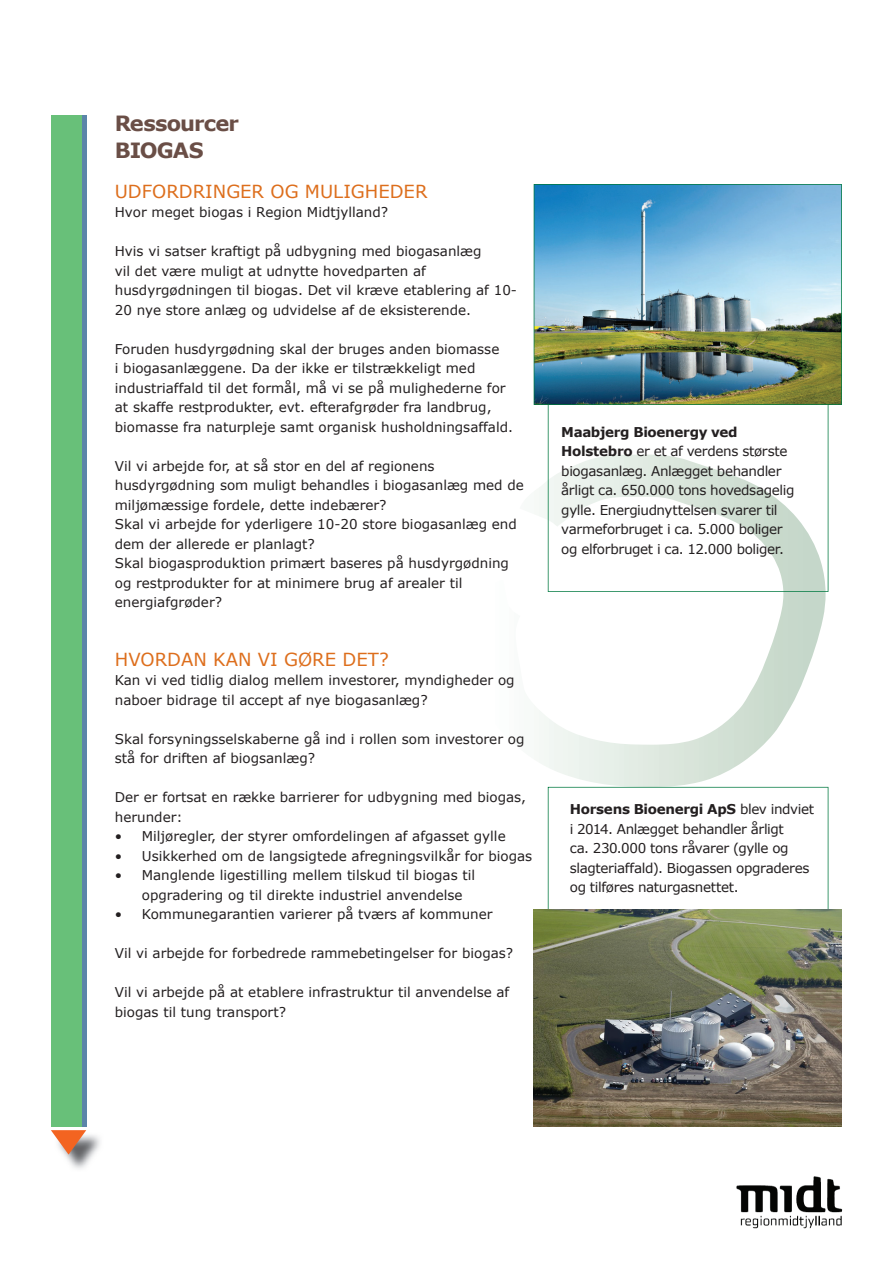
<style>
.page{position:relative;width:893px;height:1263px;background:#fff}
.page>*{position:absolute;margin:0;border:0;box-sizing:border-box;transform-origin:0 0}
.t1{font:700 21px/27px "Verdana";letter-spacing:-.04em;color:#6a4e46}
.t2{font:18px "Verdana";color:#dd6e1c}
.t3{font:13.5px/19.5px "Verdana";color:#231f20}
.t4{font:13.5px/19.5px "Verdana";letter-spacing:-.025em;color:#231f20}
.s1{font-weight:700}
</style>
<div class="page">
<svg style="left:539px;top:454px;width:287px;height:333px"></svg>
<img style="left:736px;top:1176px;width:107px;height:53px">
<div style="left:51px;top:115px;width:30px;height:1012px;background:#68c079"></div>
<hr style="left:82px;top:115px;width:4px;height:1012px;background:#5b85a9">
<svg style="left:548px;top:405px;width:280px;height:187px"></svg>
<img style="left:534px;top:184px;width:308px;height:221px">
<svg style="left:548px;top:787px;width:280px;height:122px"></svg>
<img style="left:534px;top:909px;width:308px;height:218px">
<img style="left:64px;top:1135px;width:36px;height:34px">
<svg style="left:51px;top:1130px;width:35px;height:24px"></svg>
<h1 class="t1" style="left:115px;top:109px;width:126px">Ressourcer<br>BIOGAS</h1>
<h2 class="t2" style="left:115px;top:180px;width:314px">UDFORDRINGER OG MULIGHEDER</h2>
<p class="t3" style="left:115px;top:202px;width:275px">Hvor meget biogas i Region Midtjylland?</p>
<p class="t3" style="left:115px;top:241px;width:404px">Hvis vi satser kraftigt på udbygning med biogasanlæg<br>vil det være muligt at udnytte hovedparten af husdyrgødningen til biogas. Det vil kræve etablering af 10- 20 nye store anlæg og udvidelse af de eksisterende.</p>
<p class="t3" style="left:115px;top:339px;width:400px">Foruden husdyrgødning skal der bruges anden biomasse<br>i biogasanlæggene. Da der ikke er tilstrækkeligt med industriaffald til det formål, må vi se på mulighederne for at skaffe restprodukter, evt. efterafgrøder fra landbrug, biomasse fra naturpleje samt organisk husholdningsaffald.</p>
<p class="t3" style="left:115px;top:456px;width:411px">Vil vi arbejde for, at så stor en del af regionens husdyrgødning som muligt behandles i biogasanlæg med de miljømæssige fordele, dette indebærer?<br>Skal vi arbejde for yderligere 10-20 store biogasanlæg end dem der allerede er planlagt?<br>Skal biogasproduktion primært baseres på husdyrgødning og restprodukter for at minimere brug af arealer til energiafgrøder?</p>
<h2 class="t2" style="left:115px;top:648px;width:276px">HVORDAN KAN VI GØRE DET?</h2>
<p class="t3" style="left:115px;top:670px;width:401px">Kan vi ved tidlig dialog mellem investorer, myndigheder og naboer bidrage til accept af nye biogasanlæg?</p>
<p class="t3" style="left:115px;top:729px;width:411px">Skal forsyningsselskaberne gå ind i rollen som investorer og stå for driften af biogsanlæg?</p>
<p class="t3" style="left:115px;top:787px;width:413px">Der er fortsat en række barrierer for udbygning med biogas, herunder:</p>
<p class="t3" style="left:115px;top:826px;width:392px">• Miljøregler, der styrer omfordelingen af afgasset gylle</p>
<p class="t3" style="left:115px;top:846px;width:419px">• Usikkerhed om de langsigtede afregningsvilkår for biogas</p>
<p class="t3" style="left:142px;top:865px;width:335px;text-indent:-27px">• Manglende ligestilling mellem tilskud til biogas til opgradering og til direkte industriel anvendelse</p>
<p class="t3" style="left:115px;top:904px;width:379px">• Kommunegarantien varierer på tværs af kommuner</p>
<p class="t3" style="left:115px;top:943px;width:400px">Vil vi arbejde for forbedrede rammebetingelser for biogas?</p>
<p class="t3" style="left:115px;top:982px;width:396px">Vil vi arbejde på at etablere infrastruktur til anvendelse af biogas til tung transport?</p>
<p class="t4" style="left:561px;top:421px;width:235px"><span class="s1">Maabjerg Bioenergy ved Holstebro</span> er et af verdens største biogasanlæg. Anlægget behandler årligt ca. 650.000 tons hovedsagelig gylle. Energiudnyttelsen svarer til varmeforbruget i ca. 5.000 boliger og elforbruget i ca. 12.000 boliger.</p>
<p class="t4" style="left:570px;top:799px;width:246px"><span class="s1">Horsens Bioenergi ApS</span> blev indviet i 2014. Anlægget behandler årligt<br>ca. 230.000 tons råvarer (gylle og slagteriaffald). Biogassen opgraderes og tilføres naturgasnettet.</p>
</div>
